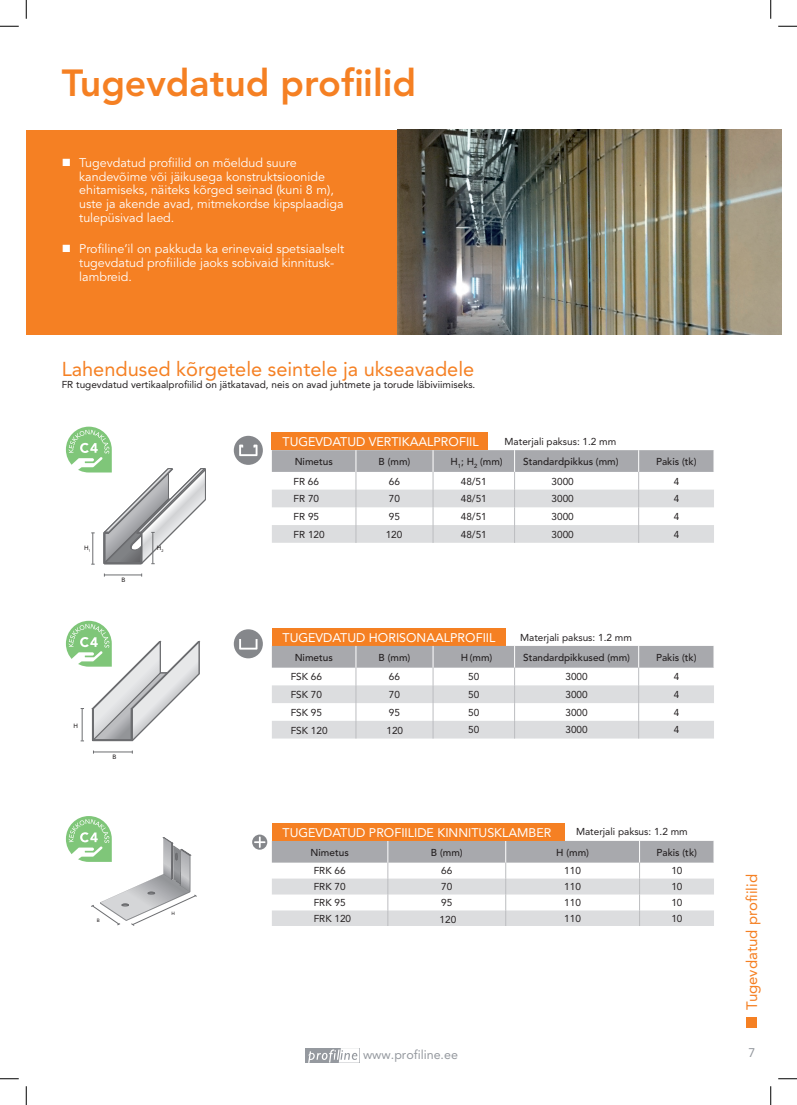
<style>
.page{position:relative;width:797px;height:1105px;background:#fff}
.page>*{position:absolute;margin:0;border:0;box-sizing:border-box;transform-origin:0 0}
.t1{font:800 37.5px "Avenir LT Std";color:#f58023}
.t2{font:20px "Avenir LT Std";color:#f58023}
.t3{font:15px "Avenir LT Std";color:#f58023}
.t4{font:12.5px/13.8px "Avenir LT Std";color:#fff}
.t5{font:12.5px "Avenir LT Std";color:#fff}
.t6{font:12.5px "Avenir LT Std";color:#95999f}
.t7{font:10px "Avenir LT Std";color:#231f20}
.t8{font:500 10px "Avenir LT Std";color:#231f20}
.t9{font:500 6.25px "Avenir LT Std";color:#231f20}
.t10{font:500 6.12px "Avenir LT Std";color:#231f20}
.t11{font:500 4.75px "Avenir LT Std";color:#231f20}
</style>
<div class="page">
<div style="left:305px;top:1048px;width:54px;height:15px;background:#95999f"></div>
<svg style="left:308px;top:1048px;width:51px;height:15px"></svg>
<div style="left:746px;top:1017px;width:11px;height:10px;background:#f58023"></div>
<div style="left:26px;top:130px;width:371px;height:204px;background:#f58023"></div>
<img style="left:397px;top:130px;width:384px;height:204px">
<div style="left:272px;top:432px;width:216px;height:18px;background:#f58023"></div>
<svg style="left:272px;top:450px;width:442px;height:93px"></svg>
<div style="left:234px;top:436px;width:29px;height:29px;background:#85878b;border-radius:50%"></div>
<svg style="left:239px;top:445px;width:18px;height:11px"></svg>
<hr style="left:104px;top:575px;width:38px;height:1px;background:#6c6d70">
<div style="left:272px;top:628px;width:234px;height:18px;background:#f58023"></div>
<hr style="left:93px;top:752px;width:39px;height:1px;background:#6c6d70">
<svg style="left:272px;top:738px;width:442px;height:1px"></svg>
<svg style="left:272px;top:646px;width:442px;height:92px"></svg>
<div style="left:234px;top:629px;width:29px;height:29px;background:#85878b;border-radius:50%"></div>
<svg style="left:239px;top:639px;width:18px;height:11px"></svg>
<svg style="left:272px;top:841px;width:442px;height:85px"></svg>
<div style="left:272px;top:823px;width:293px;height:18px;background:#f58023"></div>
<svg style="left:252px;top:834px;width:15px;height:16px"></svg>
<svg style="left:254px;top:836px;width:11px;height:12px"></svg>
<svg style="left:66px;top:427px;width:140px;height:138px"></svg>
<svg style="left:66px;top:621px;width:133px;height:121px"></svg>
<svg style="left:66px;top:816px;width:131px;height:110px"></svg>
<svg style="left:0;top:25px;width:19px;height:2px"></svg>
<svg style="left:778px;top:25px;width:19px;height:2px"></svg>
<svg style="left:0;top:1078px;width:19px;height:1px"></svg>
<svg style="left:778px;top:1078px;width:19px;height:1px"></svg>
<svg style="left:25px;top:0;width:2px;height:19px"></svg>
<svg style="left:25px;top:1086px;width:2px;height:19px"></svg>
<svg style="left:770px;top:0;width:1px;height:19px"></svg>
<svg style="left:770px;top:1086px;width:1px;height:19px"></svg>
<h1 class="t1" style="left:62px;top:61px;width:356px">Tugevdatud profiilid</h1>
<p class="t4" style="left:79px;top:156px;width:266px">Tugevdatud profiilid on mõeldud suure kandevõime või jäikusega konstruktsioonide ehitamiseks, näiteks kõrged seinad (kuni 8 m), uste ja akende avad, mitmekordse kipsplaadiga tulepüsivad laed.</p>
<p class="t4" style="left:79px;top:242px;width:266px">Profiline’il on pakkuda ka erinevaid spetsiaalselt tugevdatud profiilide jaoks sobivaid kinnitusk&shy;lambreid.</p>
<h2 class="t2" style="left:62px;top:357px;width:414px">Lahendused kõrgetele seintele ja ukseavadele</h2>
<p class="t7" style="left:62px;top:379px;width:415px">FR tugevdatud vertikaalprofiilid on jätkatavad, neis on avad juhtmete ja torude läbiviimiseks.</p>
<p class="t10" style="left:84px;top:544px;width:8px">H<sub>1</sub></p>
<p class="t10" style="left:157px;top:544px;width:8px">H<sub>2</sub></p>
<p class="t10" style="left:121px;top:576px;width:5px">B</p>
<p class="t9" style="left:74px;top:722px;width:6px">H</p>
<p class="t9" style="left:112px;top:753px;width:5px">B</p>
<p class="t11" style="left:97px;top:918px;width:4px">B</p>
<p class="t11" style="left:171px;top:911px;width:5px">H</p>
<p class="t5" style="left:282px;top:434px;width:198px">TUGEVDATUD VERTIKAALPROFIIL</p>
<p class="t8" style="left:295px;top:456px;width:40px">Nimetus</p>
<p class="t8" style="left:378px;top:456px;width:33px">B (mm)</p>
<p class="t8" style="left:450px;top:456px;width:54px">H<sub>1</sub>; H<sub>2</sub> (mm)</p>
<p class="t8" style="left:523px;top:456px;width:97px">Standardpikkus (mm)</p>
<p class="t8" style="left:656px;top:456px;width:42px">Pakis (tk)</p>
<p class="t7" style="left:293px;top:475px;width:27px">FR 66</p>
<p class="t7" style="left:389px;top:475px;width:13px">66</p>
<p class="t7" style="left:461px;top:475px;width:27px">48/51</p>
<p class="t7" style="left:551px;top:475px;width:24px">3000</p>
<p class="t7" style="left:673px;top:475px;width:7px">4</p>
<p class="t7" style="left:293px;top:493px;width:27px">FR 70</p>
<p class="t7" style="left:389px;top:493px;width:13px">70</p>
<p class="t7" style="left:461px;top:493px;width:27px">48/51</p>
<p class="t7" style="left:551px;top:493px;width:24px">3000</p>
<p class="t7" style="left:673px;top:493px;width:7px">4</p>
<p class="t7" style="left:293px;top:511px;width:27px">FR 95</p>
<p class="t7" style="left:389px;top:511px;width:13px">95</p>
<p class="t7" style="left:461px;top:511px;width:27px">48/51</p>
<p class="t7" style="left:551px;top:511px;width:24px">3000</p>
<p class="t7" style="left:673px;top:511px;width:7px">4</p>
<p class="t7" style="left:293px;top:528px;width:33px">FR 120</p>
<p class="t7" style="left:385px;top:528px;width:18px">120</p>
<p class="t7" style="left:461px;top:528px;width:27px">48/51</p>
<p class="t7" style="left:551px;top:528px;width:24px">3000</p>
<p class="t7" style="left:673px;top:528px;width:7px">4</p>
<p class="t7" style="left:504px;top:436px;width:113px">Materjali paksus: 1.2 mm</p>
<p class="t5" style="left:282px;top:630px;width:214px">TUGEVDATUD HORISONAALPROFIIL</p>
<p class="t7" style="left:520px;top:631px;width:113px">Materjali paksus: 1.2 mm</p>
<p class="t8" style="left:295px;top:651px;width:40px">Nimetus</p>
<p class="t8" style="left:378px;top:651px;width:33px">B (mm)</p>
<p class="t8" style="left:461px;top:651px;width:33px">H (mm)</p>
<p class="t8" style="left:523px;top:651px;width:108px">Standardpikkused (mm)</p>
<p class="t8" style="left:656px;top:651px;width:42px">Pakis (tk)</p>
<p class="t7" style="left:291px;top:671px;width:33px">FSK 66</p>
<p class="t7" style="left:389px;top:671px;width:13px">66</p>
<p class="t7" style="left:468px;top:671px;width:13px">50</p>
<p class="t7" style="left:565px;top:671px;width:24px">3000</p>
<p class="t7" style="left:673px;top:671px;width:7px">4</p>
<p class="t7" style="left:291px;top:689px;width:33px">FSK 70</p>
<p class="t7" style="left:389px;top:689px;width:13px">70</p>
<p class="t7" style="left:468px;top:689px;width:13px">50</p>
<p class="t7" style="left:565px;top:689px;width:24px">3000</p>
<p class="t7" style="left:673px;top:689px;width:7px">4</p>
<p class="t7" style="left:291px;top:706px;width:33px">FSK 95</p>
<p class="t7" style="left:389px;top:706px;width:13px">95</p>
<p class="t7" style="left:468px;top:706px;width:13px">50</p>
<p class="t7" style="left:565px;top:706px;width:24px">3000</p>
<p class="t7" style="left:673px;top:706px;width:7px">4</p>
<p class="t7" style="left:291px;top:724px;width:38px">FSK 120</p>
<p class="t7" style="left:386px;top:725px;width:18px">120</p>
<p class="t7" style="left:468px;top:724px;width:13px">50</p>
<p class="t7" style="left:565px;top:724px;width:24px">3000</p>
<p class="t7" style="left:673px;top:724px;width:7px">4</p>
<p class="t5" style="left:282px;top:825px;width:270px">TUGEVDATUD PROFIILIDE KINNITUSKLAMBER</p>
<p class="t7" style="left:576px;top:826px;width:113px">Materjali paksus: 1.2 mm</p>
<p class="t8" style="left:310px;top:846px;width:40px">Nimetus</p>
<p class="t8" style="left:431px;top:846px;width:33px">B (mm)</p>
<p class="t8" style="left:556px;top:846px;width:34px">H (mm)</p>
<p class="t8" style="left:656px;top:846px;width:42px">Pakis (tk)</p>
<p class="t7" style="left:314px;top:865px;width:33px">FRK 66</p>
<p class="t7" style="left:441px;top:865px;width:13px">66</p>
<p class="t7" style="left:564px;top:865px;width:18px">110</p>
<p class="t7" style="left:671px;top:865px;width:13px">10</p>
<p class="t7" style="left:314px;top:881px;width:33px">FRK 70</p>
<p class="t7" style="left:441px;top:881px;width:13px">70</p>
<p class="t7" style="left:564px;top:881px;width:18px">110</p>
<p class="t7" style="left:671px;top:881px;width:13px">10</p>
<p class="t7" style="left:314px;top:897px;width:33px">FRK 95</p>
<p class="t7" style="left:441px;top:897px;width:13px">95</p>
<p class="t7" style="left:564px;top:897px;width:18px">110</p>
<p class="t7" style="left:671px;top:897px;width:13px">10</p>
<p class="t7" style="left:314px;top:913px;width:39px">FRK 120</p>
<p class="t7" style="left:439px;top:913px;width:18px">120</p>
<p class="t7" style="left:564px;top:913px;width:18px">110</p>
<p class="t7" style="left:671px;top:913px;width:13px">10</p>
<h3 class="t3" style="left:743px;top:1010px;width:137px;rotate:-90deg">Tugevdatud profiilid</h3>
<p class="t6" style="left:363px;top:1047px;width:96px">www.profiline.ee</p>
<p class="t6" style="left:748px;top:1045px;width:8px">7</p>
</div>
